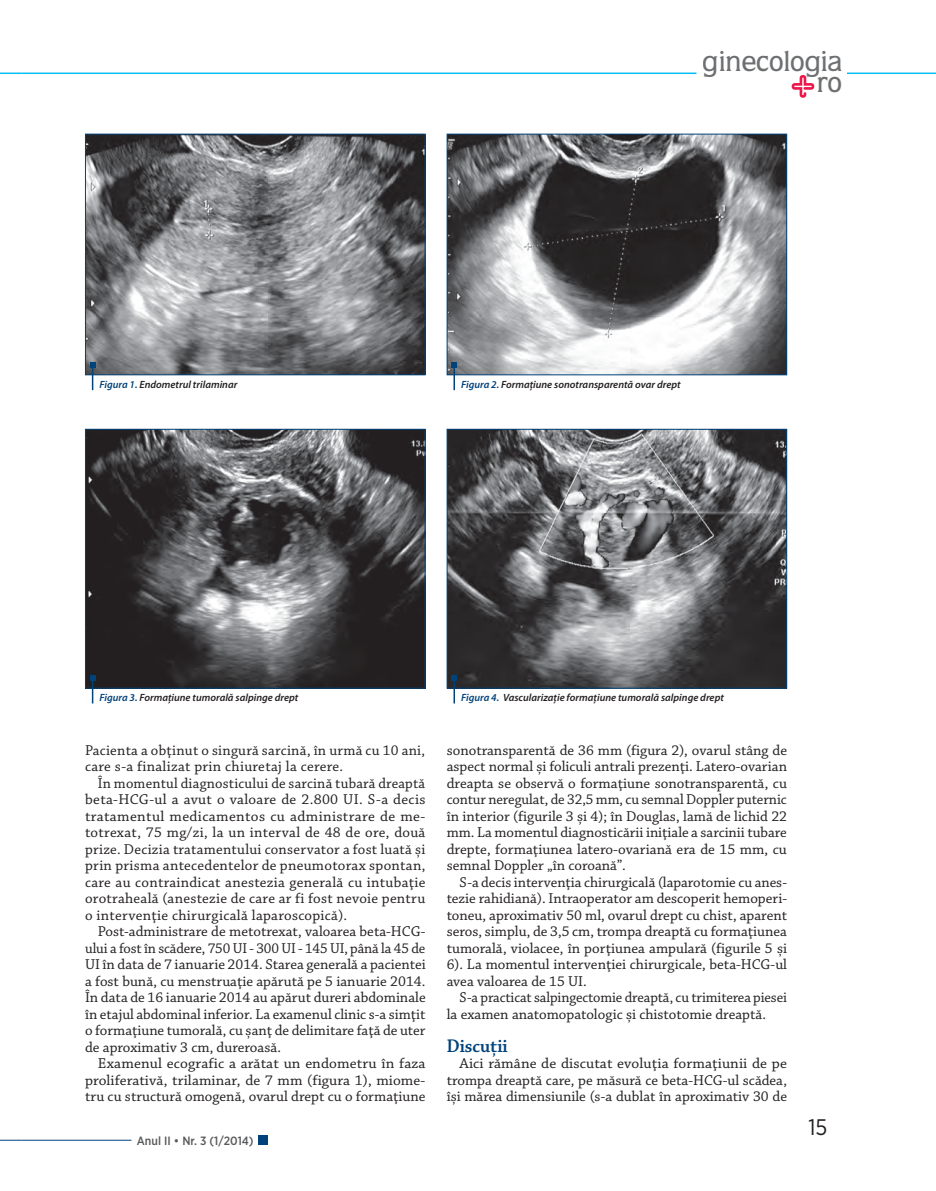
<style>
.page{position:relative;width:936px;height:1191px;background:#fff}
.page>*{position:absolute;margin:0;border:0;box-sizing:border-box;transform-origin:0 0}
.t1{font:500 29.1px "Quorum Std";color:#6d6f71}
.t2{font:22.5px "Gotham Narrow";color:#231f20}
.t3{font:19.5px "Chaparral Pro Semibold Subh";color:#00427a}
.t4{font:15px/16.5px "Chaparral Pro";color:#231f20;text-align:justify}
.t5{font:15px/16.5px "Chaparral Pro";letter-spacing:.02em;color:#231f20}
.t6{font:500 12px "Gotham Narrow";color:#58595b}
.t7{font:italic 600 10.5px "Myriad Pro";color:#231f20}
.s1{color:#00427a}
</style>
<div class="page">
<svg style="left:0;top:1139px;width:21px;height:1px"></svg>
<hr style="left:21px;top:1139px;width:110px;height:1px;background:#00427a">
<svg style="left:0;top:73px;width:21px;height:1px"></svg>
<hr style="left:21px;top:73px;width:675px;height:1px;background:#00bdf2">
<hr style="left:846px;top:73px;width:89px;height:1px;background:#00bdf2">
<div style="left:259px;top:1135px;width:9px;height:9px;background:#00427a"></div>
<svg style="left:791px;top:75px;width:23px;height:23px"></svg>
<img style="left:87px;top:136px;width:336px;height:237px">
<div style="left:85px;top:134px;width:340px;height:241px;border:1px solid #00427a"></div>
<img style="left:87px;top:431px;width:336px;height:255px">
<div style="left:85px;top:429px;width:340px;height:259px;border:1px solid #00427a"></div>
<img style="left:448px;top:136px;width:337px;height:237px">
<div style="left:446px;top:134px;width:341px;height:241px;border:1px solid #00427a"></div>
<img style="left:448px;top:431px;width:337px;height:255px">
<div style="left:446px;top:429px;width:341px;height:259px;border:1px solid #00427a"></div>
<svg style="left:90px;top:362px;width:6px;height:28px"></svg>
<svg style="left:90px;top:675px;width:6px;height:28px"></svg>
<hr style="left:453px;top:365px;width:2px;height:25px;background:#00427a">
<svg style="left:451px;top:362px;width:6px;height:6px"></svg>
<hr style="left:453px;top:678px;width:2px;height:25px;background:#00427a">
<svg style="left:451px;top:675px;width:6px;height:6px"></svg>
<p class="t7" style="left:99px;top:378px;width:139px"><span class="s1">Figura 1.</span> Endometrul trilaminar</p>
<h1 class="t1" style="left:702px;top:44px;width:141px">ginecologia</h1>
<h1 class="t1" style="left:816px;top:65px;width:27px">ro</h1>
<p class="t7" style="left:461px;top:378px;width:221px"><span class="s1">Figura 2.</span> Formaţiune sonotransparentă ovar drept</p>
<p class="t7" style="left:99px;top:691px;width:200px"><span class="s1">Figura 3.</span> Formaţiune tumorală salpinge drept</p>
<p class="t5" style="left:85px;top:742px;width:341px">Pacienta a obţinut o singură sarcină, în urmă cu 10 ani, care s-a finalizat prin chiuretaj la cerere.</p>
<p class="t4" style="left:85px;top:775px;width:342px;text-indent:13px">În momentul diagnosticului de sarcină tubară dreaptă beta-HCG-ul a avut o valoare de 2.800 UI. S-a decis tratamentul medicamentos cu administrare de me&shy;totrexat, 75 mg/zi, la un interval de 48 de ore, două prize. Decizia tratamentului conservator a fost luată şi prin prisma antecedentelor de pneumotorax spontan, care au contraindicat anestezia generală cu intubaţie orotraheală (anestezie de care ar fi fost nevoie pentru o intervenţie chirurgicală laparoscopică).</p>
<p class="t4" style="left:85px;top:923px;width:342px;text-indent:13px">Post-administrare de metotrexat, valoarea beta-HCG&shy;ului a fost în scădere, 750 UI - 300 UI - 145 UI, până la 45 de UI în data de 7 ianuarie 2014. Starea generală a pacientei a fost bună, cu menstruaţie apărută pe 5 ianuarie 2014.<br>În data de 16 ianuarie 2014 au apărut dureri abdominale în etajul abdominal inferior. La examenul clinic s-a simţit o formaţiune tumorală, cu şanţ de delimitare faţă de uter de aproximativ 3 cm, dureroasă.</p>
<p class="t4" style="left:85px;top:1055px;width:342px;text-indent:13px">Examenul ecografic a arătat un endometru în faza proliferativă, trilaminar, de 7 mm (figura 1), miome&shy;tru cu structură omogenă, ovarul drept cu o formaţiune</p>
<p class="t6" style="left:137px;top:1133px;width:118px">Anul II • Nr. 3 (1/2014)</p>
<p class="t7" style="left:461px;top:691px;width:264px"><span class="s1">Figura 4.</span> Vascularizaţie formaţiune tumorală salpinge drept</p>
<p class="t4" style="left:446px;top:742px;width:342px">sonotransparentă de 36 mm (figura 2), ovarul stâng de aspect normal şi foliculi antrali prezenţi. Latero-ovarian dreapta se observă o formaţiune sonotransparentă, cu contur neregulat, de 32,5 mm, cu semnal Doppler puternic în interior (figurile 3 şi 4); în Douglas, lamă de lichid 22 mm. La momentul diagnosticării iniţiale a sarcinii tubare drepte, formaţiunea latero-ovariană era de 15 mm, cu semnal Doppler „în coroană”.</p>
<p class="t4" style="left:446px;top:874px;width:342px;text-indent:13px">S-a decis intervenţia chirurgicală (laparotomie cu anes&shy;tezie rahidiană). Intraoperator am descoperit hemoperi&shy;toneu, aproximativ 50 ml, ovarul drept cu chist, aparent seros, simplu, de 3,5 cm, trompa dreaptă cu formaţiunea tumorală, violacee, în porţiunea ampulară (figurile 5 şi 6). La momentul intervenţiei chirurgicale, beta-HCG-ul avea valoarea de 15 UI.</p>
<p class="t4" style="left:446px;top:989px;width:342px;text-indent:13px">S-a practicat salpingectomie dreaptă, cu trimiterea piesei la examen anatomopatologic şi chistotomie dreaptă.</p>
<h3 class="t3" style="left:446px;top:1035px;width:62px">Discuţii</h3>
<p class="t4" style="left:446px;top:1055px;width:342px;text-indent:13px">Aici rămâne de discutat evoluţia formaţiunii de pe trompa dreaptă care, pe măsură ce beta-HCG-ul scădea, îşi mărea dimensiunile (s-a dublat în aproximativ 30 de</p>
<h2 class="t2" style="left:808px;top:1113px;width:20px">15</h2>
</div>
